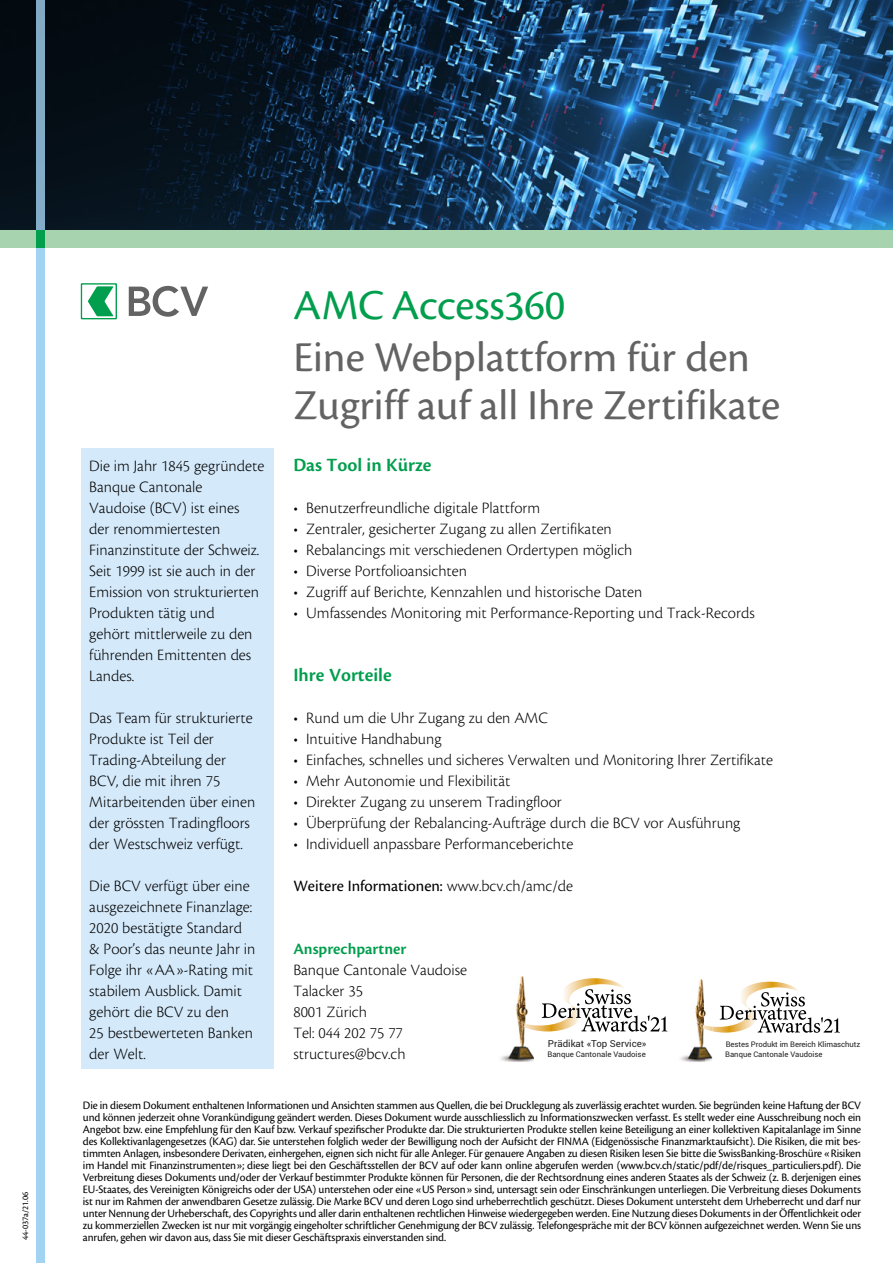
<style>
.page{position:relative;width:893px;height:1263px;background:#fff}
.page>*{position:absolute;margin:0;border:0;box-sizing:border-box;transform-origin:0 0}
.t1{font:44.25px/48px "Cronos Pro";color:#646363}
.t2{font:44.25px "Cronos Pro";letter-spacing:-.005em;color:#009e4d}
.t3{font:600 19.5px "Cronos Pro";color:#009e4d}
.t4{font:300 16.5px/21px "Cronos Pro";color:#000}
.t5{font:16.5px "Cronos Pro";color:#000}
.t6{font:600 16.5px "Cronos Pro";color:#009e4d}
.t7{font:11.85px/12px "Cronos Pro";letter-spacing:-.01em;color:#000;text-align:justify}
.t8{font:9.6px "Roboto";color:#212022}
.t9{font:9px "Cronos Pro";color:#000}
.t10{font:7.8px "Roboto";color:#212022}
.t11{font:7.65px/9.8px "Roboto";letter-spacing:-.005em;color:#212022}
.s1{font-weight:300}
</style>
<div class="page">
<img style="left:0;top:0;width:893px;height:231px">
<div style="left:36px;top:233px;width:9px;height:1030px;background:#a2d3f3"></div>
<div style="left:36px;top:0;width:9px;height:235px;background:#82abc6"></div>
<div style="left:0;top:231px;width:893px;height:17px;background:#a8d3af"></div>
<svg style="left:129px;top:286px;width:79px;height:31px"></svg>
<div style="left:81px;top:283px;width:36px;height:36px;background:#6ec799"></div>
<div style="left:82px;top:285px;width:34px;height:33px;background:#fff"></div>
<svg style="left:88px;top:286px;width:25px;height:30px"></svg>
<div style="left:36px;top:231px;width:9px;height:17px;background:#009e4d"></div>
<div style="left:81px;top:448px;width:193px;height:620px;background:#d4e9fa"></div>
<svg style="left:712px;top:982px;width:128px;height:51px"></svg>
<img style="left:680px;top:980px;width:24px;height:82px">
<img style="left:704px;top:1010px;width:8px;height:52px">
<img style="left:696px;top:1022px;width:16px;height:9px">
<svg style="left:534px;top:978px;width:133px;height:54px"></svg>
<img style="left:500px;top:976px;width:25px;height:86px">
<img style="left:525px;top:996px;width:9px;height:66px">
<img style="left:516px;top:1021px;width:18px;height:9px">
<p class="t9" style="left:20px;top:1240px;width:50px;rotate:-90deg">44-037a/21.06</p>
<p class="t4" style="left:89px;top:455px;width:176px">Die im Jahr 1845 gegründete<br>Banque Cantonale<br>Vaudoise (BCV) ist eines<br>der renommiertesten<br>Finanzinstitute der Schweiz.<br>Seit 1999 ist sie auch in der<br>Emission von strukturierten<br>Produkten tätig und<br>gehört mittlerweile zu den führenden Emittenten des<br>Landes.</p>
<h3 class="t4" style="left:89px;top:707px;width:167px">Das Team für strukturierte<br>Produkte ist Teil der<br>Trading-Abteilung der<br>BCV, die mit ihren 75<br>Mitarbeitenden über einen der grössten Tradingfloors der Westschweiz verfügt.</h3>
<h3 class="t4" style="left:89px;top:875px;width:168px">Die BCV verfügt über eine ausgezeichnete Finanzlage:<br>2020 bestätigte Standard &amp; Poor’s das neunte Jahr in<br>Folge ihr «AA»-Rating mit stabilem Ausblick. Damit gehört die BCV zu den<br>25 bestbewerteten Banken der Welt.</h3>
<h1 class="t2" style="left:293px;top:280px;width:273px">AMC Access360</h1>
<h1 class="t1" style="left:293px;top:333px;width:488px">Eine Webplattform für den<br>Zugriff auf all Ihre Zertifikate</h1>
<h2 class="t3" style="left:293px;top:454px;width:140px">Das Tool in Kürze</h2>
<h3 class="t4" style="left:293px;top:497px;width:248px">• Benutzerfreundliche digitale Plattform</h3>
<h3 class="t4" style="left:293px;top:518px;width:320px">• Zentraler, gesicherter Zugang zu allen Zertifikaten</h3>
<h3 class="t4" style="left:293px;top:539px;width:340px">• Rebalancings mit verschiedenen Ordertypen möglich</h3>
<h3 class="t4" style="left:293px;top:560px;width:175px">• Diverse Portfolioansichten</h3>
<h3 class="t4" style="left:293px;top:581px;width:351px">• Zugriff auf Berichte, Kennzahlen und historische Daten</h3>
<h3 class="t4" style="left:293px;top:602px;width:463px">• Umfassendes Monitoring mit Performance-Reporting und Track-Records</h3>
<h2 class="t3" style="left:293px;top:664px;width:100px">Ihre Vorteile</h2>
<h3 class="t4" style="left:293px;top:707px;width:256px">• Rund um die Uhr Zugang zu den AMC</h3>
<h3 class="t4" style="left:293px;top:728px;width:150px">• Intuitive Handhabung</h3>
<h3 class="t4" style="left:293px;top:749px;width:481px">• Einfaches, schnelles und sicheres Verwalten und Monitoring Ihrer Zertifikate</h3>
<h3 class="t4" style="left:293px;top:770px;width:218px">• Mehr Autonomie und Flexibilität</h3>
<h3 class="t4" style="left:293px;top:791px;width:270px">• Direkter Zugang zu unserem Tradingfloor</h3>
<h3 class="t4" style="left:293px;top:812px;width:449px">• Überprüfung der Rebalancing-Aufträge durch die BCV vor Ausführung</h3>
<h3 class="t4" style="left:293px;top:833px;width:282px">• Individuell anpassbare Performanceberichte</h3>
<h3 class="t5" style="left:293px;top:876px;width:281px">Weitere Informationen: <span class="s1">www.bcv.ch/amc/de</span></h3>
<h3 class="t6" style="left:293px;top:939px;width:114px">Ansprechpartner</h3>
<h3 class="t4" style="left:293px;top:959px;width:175px">Banque Cantonale Vaudoise<br>Talacker 35<br>8001 Zürich<br>Tel: 044 202 75 77 structures@bcv.ch</h3>
<p class="t8" style="left:548px;top:1036px;width:100px">Prädikat «Top Service»</p>
<p class="t10" style="left:547px;top:1049px;width:100px">Banque Cantonale Vaudoise</p>
<p class="t11" style="left:725px;top:1039px;width:137px">Bestes Produkt im Bereich Klimaschutz<br>Banque Cantonale Vaudoise</p>
<p class="t7" style="left:83px;top:1099px;width:780px">Die in diesem Dokument enthaltenen Informationen und Ansichten stammen aus Quellen, die bei Drucklegung als zuverlässig erachtet wurden. Sie begründen keine Haftung der BCV und können jederzeit ohne Vorankündigung geändert werden. Dieses Dokument wurde ausschliesslich zu Informationszwecken verfasst. Es stellt weder eine Ausschreibung noch ein Angebot bzw. eine Empfehlung für den Kauf bzw. Verkauf spezifischer Produkte dar. Die strukturierten Produkte stellen keine Beteiligung an einer kollektiven Kapitalanlage im Sinne des Kollektivanlagengesetzes (KAG) dar. Sie unterstehen folglich weder der Bewilligung noch der Aufsicht der FINMA (Eidgenössische Finanzmarktaufsicht). Die Risiken, die mit bes&shy;timmten Anlagen, insbesondere Derivaten, einhergehen, eignen sich nicht für alle Anleger. Für genauere Angaben zu diesen Risiken lesen Sie bitte die SwissBanking-Broschüre «Risiken im Handel mit Finanzinstrumenten»; diese liegt bei den Geschäftsstellen der BCV auf oder kann online abgerufen werden (www.bcv.ch/static/pdf/de/risques_particuliers.pdf). Die Verbreitung dieses Dokuments und/oder der Verkauf bestimmter Produkte können für Personen, die der Rechtsordnung eines anderen Staates als der Schweiz (z. B. derjenigen eines EU-Staates, des Vereinigten Königreichs oder der USA) unterstehen oder eine «US Person» sind, untersagt sein oder Einschränkungen unterliegen. Die Verbreitung dieses Dokuments ist nur im Rahmen der anwendbaren Gesetze zulässig. Die Marke BCV und deren Logo sind urheberrechtlich geschützt. Dieses Dokument untersteht dem Urheberrecht und darf nur unter Nennung der Urheberschaft, des Copyrights und aller darin enthaltenen rechtlichen Hinweise wiedergegeben werden. Eine Nutzung dieses Dokuments in der Öffentlichkeit oder zu kommerziellen Zwecken ist nur mit vorgängig eingeholter schriftlicher Genehmigung der BCV zulässig. Telefongespräche mit der BCV können aufgezeichnet werden. Wenn Sie uns</p>
<p class="t7" style="left:83px;top:1231px;width:365px">anrufen, gehen wir davon aus, dass Sie mit dieser Geschäftspraxis einverstanden sind.</p>
</div>
